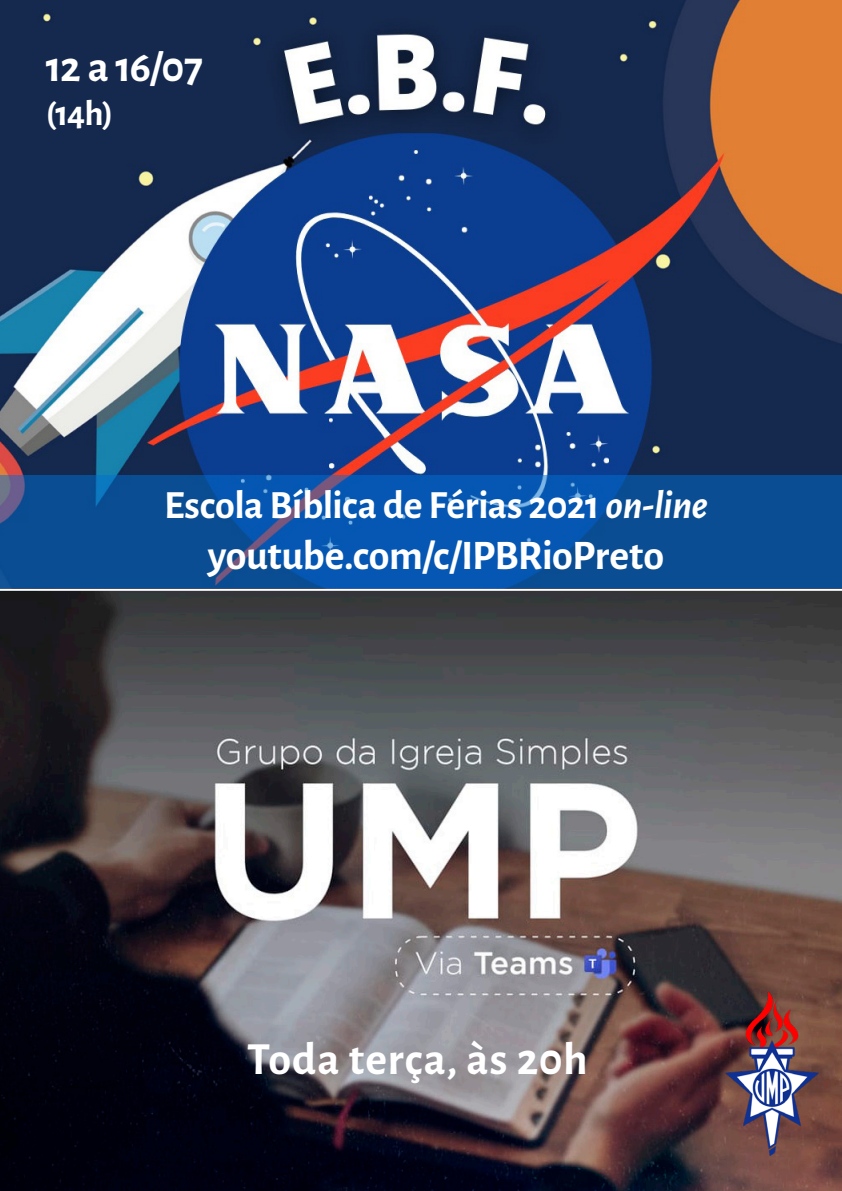
<style>
.page{position:relative;width:842px;height:1191px;background:#fff}
.page>*{position:absolute;margin:0;border:0;box-sizing:border-box;transform-origin:0 0}
.t1{font:700 46px "Alegreya Sans";letter-spacing:.025em;color:#fff}
.t2{font:700 44px "Alegreya Sans";color:#fff}
.t3{font:700 42px "Alegreya Sans";letter-spacing:-.015em;color:#fff}
.t4{font:700 40px "Alegreya Sans";letter-spacing:-.01em;color:#fff}
.t5{font:700 36px "Alegreya Sans";color:#fff}
.s1{font-style:italic}
</style>
<div class="page">
<img style="left:0;top:0;width:842px;height:1191px">
<img style="left:726px;top:991px;width:92px;height:164px">
<hr style="left:0;top:589px;width:842px;height:2px;background:#fff">
<svg style="left:0;top:476px;width:842px;height:112px;background:#0b519e"></svg>
<p class="t2" style="left:46px;top:35px;width:159px">12 a 16/07</p>
<p class="t5" style="left:46px;top:87px;width:69px">(14h)</p>
<p class="t4" style="left:164px;top:476px;width:545px">Escola Bíblica de Férias 2021 <span class="s1">on-line</span></p>
<p class="t3" style="left:208px;top:524px;width:458px">youtube.com/c/IPBRioPreto</p>
<p class="t1" style="left:247px;top:1025px;width:342px">Toda terça, às 20h</p>
</div>
